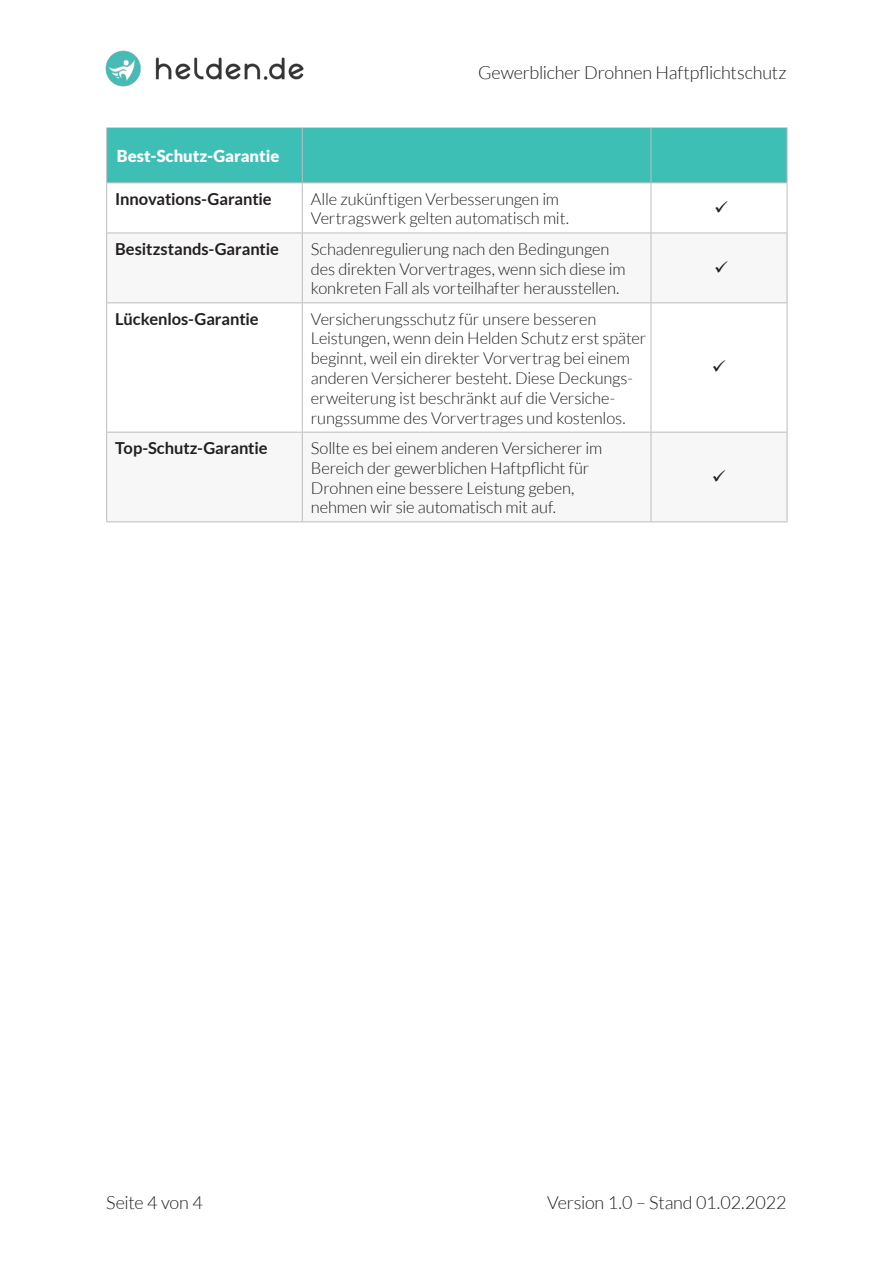
<style>
.page{position:relative;width:893px;height:1263px;background:#fff}
.page>*{position:absolute;margin:0;border:0;box-sizing:border-box;transform-origin:0 0}
.t1{font:300 18px "Lato";letter-spacing:-.01em;color:#231f20}
.Tabelle_Zeile_mitte{font:300 16.5px/19.8px "Lato";letter-spacing:-.01em;color:#231f20}
.Tabelle_Spalte_links{font:700 16.5px "Lato";letter-spacing:-.005em;color:#231f20}
.t2{font:900 16.5px "Lato";color:#fff}
</style>
<div class="page">
<div style="left:107px;top:128px;width:680px;height:54px;background:#3ebfb6"></div>
<svg style="left:107px;top:234px;width:680px;height:287px"></svg>
<hr style="left:106px;top:183px;width:1px;height:50px;background:#bcbdc0">
<hr style="left:302px;top:183px;width:1px;height:50px;background:#bcbdc0">
<hr style="left:651px;top:183px;width:1px;height:50px;background:#bcbdc0">
<hr style="left:787px;top:183px;width:1px;height:50px;background:#bcbdc0">
<hr style="left:106px;top:233px;width:1px;height:69px;background:#bcbdc0">
<hr style="left:302px;top:233px;width:1px;height:69px;background:#bcbdc0">
<hr style="left:651px;top:233px;width:1px;height:69px;background:#bcbdc0">
<hr style="left:787px;top:233px;width:1px;height:69px;background:#bcbdc0">
<hr style="left:106px;top:303px;width:1px;height:129px;background:#bcbdc0">
<hr style="left:302px;top:303px;width:1px;height:129px;background:#bcbdc0">
<hr style="left:651px;top:303px;width:1px;height:129px;background:#bcbdc0">
<hr style="left:787px;top:303px;width:1px;height:129px;background:#bcbdc0">
<hr style="left:106px;top:432px;width:196px;height:1px;background:#bcbdc0">
<hr style="left:106px;top:432px;width:1px;height:89px;background:#bcbdc0">
<hr style="left:302px;top:432px;width:349px;height:1px;background:#bcbdc0">
<hr style="left:302px;top:432px;width:1px;height:89px;background:#bcbdc0">
<hr style="left:651px;top:432px;width:136px;height:1px;background:#bcbdc0">
<hr style="left:651px;top:432px;width:1px;height:89px;background:#bcbdc0">
<hr style="left:787px;top:432px;width:1px;height:89px;background:#bcbdc0">
<hr style="left:106px;top:521px;width:196px;height:1px;background:#bcbdc0">
<hr style="left:302px;top:521px;width:349px;height:1px;background:#bcbdc0">
<hr style="left:651px;top:521px;width:136px;height:1px;background:#bcbdc0">
<hr style="left:106px;top:128px;width:1px;height:54px;background:#bcbdc0">
<hr style="left:302px;top:128px;width:1px;height:54px;background:#bcbdc0">
<hr style="left:651px;top:128px;width:1px;height:54px;background:#bcbdc0">
<hr style="left:787px;top:128px;width:1px;height:54px;background:#bcbdc0">
<hr style="left:106px;top:182px;width:196px;height:1px;background:#bcbdc0">
<hr style="left:302px;top:182px;width:349px;height:1px;background:#bcbdc0">
<hr style="left:651px;top:182px;width:136px;height:1px;background:#bcbdc0">
<hr style="left:106px;top:233px;width:196px;height:1px;background:#bcbdc0">
<hr style="left:302px;top:233px;width:349px;height:1px;background:#bcbdc0">
<hr style="left:651px;top:233px;width:136px;height:1px;background:#bcbdc0">
<hr style="left:106px;top:302px;width:196px;height:1px;background:#bcbdc0">
<hr style="left:302px;top:302px;width:349px;height:1px;background:#bcbdc0">
<hr style="left:651px;top:302px;width:136px;height:1px;background:#bcbdc0">
<img style="left:105px;top:50px;width:199px;height:37px">
<svg style="left:715px;top:261px;width:13px;height:12px"></svg>
<svg style="left:713px;top:360px;width:12px;height:12px"></svg>
<svg style="left:713px;top:470px;width:12px;height:12px"></svg>
<p class="t1" style="left:478px;top:63px;width:310px">Gewerblicher Drohnen Haftpflichtschutz</p>
<p class="t2" style="left:117px;top:146px;width:164px">Best-Schutz-Garantie</p>
<p class="Tabelle_Spalte_links" style="left:115px;top:189px;width:158px">Innovations-Garantie</p>
<p class="Tabelle_Zeile_mitte" style="left:311px;top:189px;width:260px">Alle zukünftigen Verbesserungen im<br>Vertragswerk gelten automatisch mit.</p>
<p class="Tabelle_Spalte_links" style="left:115px;top:239px;width:165px">Besitzstands-Garantie</p>
<p class="Tabelle_Zeile_mitte" style="left:311px;top:239px;width:316px">Schadenregulierung nach den Bedingungen des direkten Vorvertrages, wenn sich diese im konkreten Fall als vorteilhafter herausstellen.</p>
<p class="Tabelle_Spalte_links" style="left:115px;top:309px;width:145px">Lückenlos-Garantie</p>
<p class="Tabelle_Zeile_mitte" style="left:311px;top:309px;width:337px">Versicherungsschutz für unsere besseren Leistungen, wenn dein Helden Schutz erst später beginnt, weil ein direkter Vorvertrag bei einem anderen Versicherer besteht. Diese Deckungs&shy;erweiterung ist beschränkt auf die Versiche&shy;rungssumme des Vorvertrages und kostenlos.</p>
<p class="Tabelle_Spalte_links" style="left:115px;top:438px;width:154px">Top-Schutz-Garantie</p>
<p class="Tabelle_Zeile_mitte" style="left:311px;top:438px;width:293px">Sollte es bei einem anderen Versicherer im Bereich der gewerblichen Haftpflicht für Drohnen eine bessere Leistung geben, nehmen wir sie automatisch mit auf.</p>
<p class="t1" style="left:106px;top:1193px;width:98px">Seite 4 von 4</p>
<p class="t1" style="left:547px;top:1193px;width:241px">Version 1.0 – Stand 01.02.2022</p>
</div>
